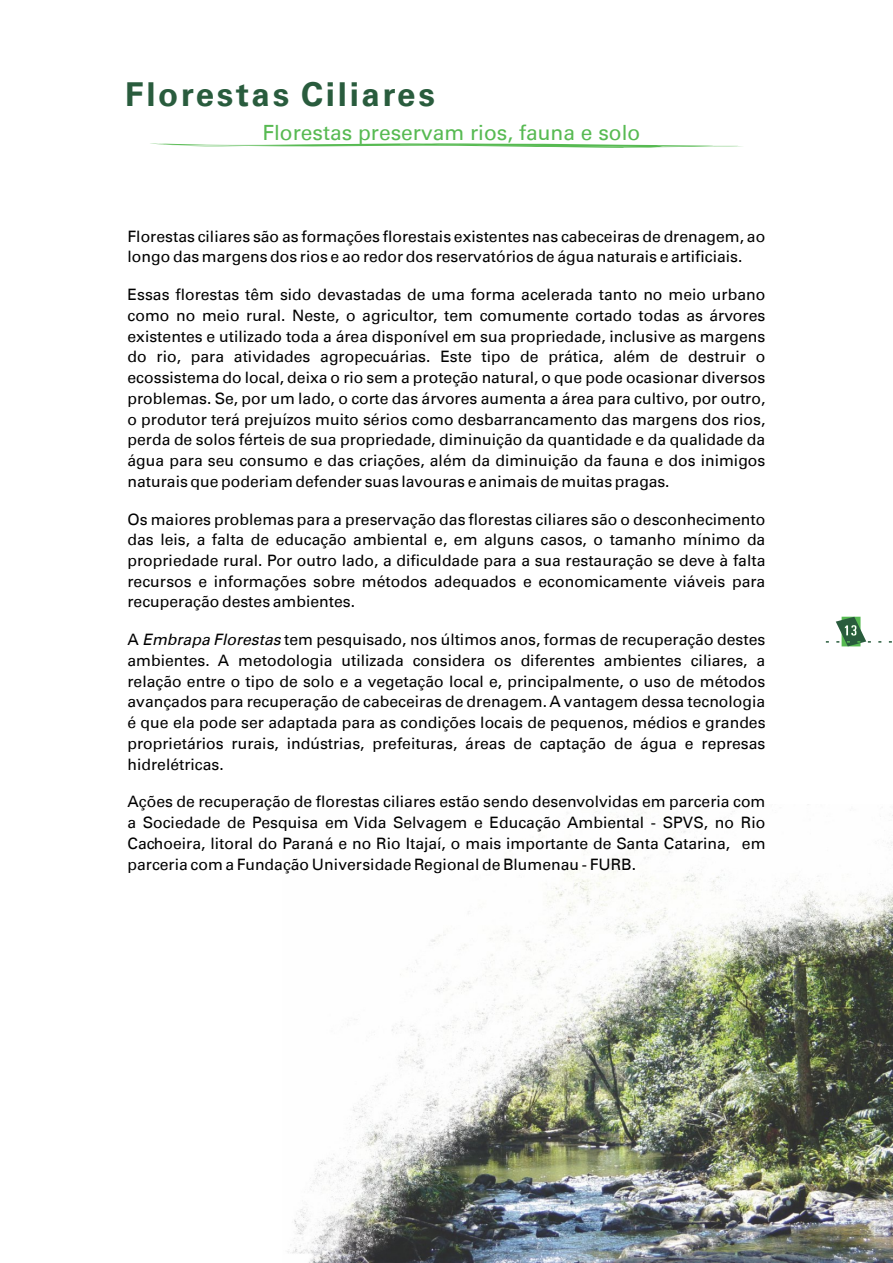
<style>
.page{position:relative;width:893px;height:1263px;background:#fff}
.page>*{position:absolute;margin:0;border:0;box-sizing:border-box;transform-origin:0 0}
.t1{font:700 33px "Univers LT";letter-spacing:.085em;color:#295c3d}
.t2{font:21px "Univers LT";color:#57ba52}
.t3{font:15.75px/20.7px "Univers LT";color:#000;text-align:justify}
.s1{font-style:italic}
</style>
<div class="page">
<img style="left:287px;top:805px;width:606px;height:458px">
<svg style="left:826px;top:617px;width:66px;height:29px"></svg>
<svg style="left:150px;top:143px;width:593px;height:5px"></svg>
<p class="t1" style="left:125px;top:82px;width:311px">Florestas Ciliares</p>
<p class="t2" style="left:262px;top:125px;width:380px">Florestas preservam rios, fauna e solo</p>
<p class="t3" style="left:128px;top:227px;width:639px">Florestas ciliares são as formações florestais existentes nas cabeceiras de drenagem, ao longo das margens dos rios e ao redor dos reservatórios de água naturais e artificiais.</p>
<p class="t3" style="left:128px;top:286px;width:639px">Essas florestas têm sido devastadas de uma forma acelerada tanto no meio urbano como no meio rural. Neste, o agricultor, tem comumente cortado todas as árvores existentes e utilizado toda a área disponível em sua propriedade, inclusive as margens do rio, para atividades agropecuárias. Este tipo de prática, além de destruir o ecossistema do local, deixa o rio sem a proteção natural, o que pode ocasionar diversos problemas. Se, por um lado, o corte das árvores aumenta a área para cultivo, por outro, o produtor terá prejuízos muito sérios como desbarrancamento das margens dos rios, perda de solos férteis de sua propriedade, diminuição da quantidade e da qualidade da água para seu consumo e das criações, além da diminuição da fauna e dos inimigos naturais que poderiam defender suas lavouras e animais de muitas pragas.</p>
<p class="t3" style="left:128px;top:510px;width:639px">Os maiores problemas para a preservação das florestas ciliares são o desconhecimento das leis, a falta de educação ambiental e, em alguns casos, o tamanho mínimo da propriedade rural. Por outro lado, a dificuldade para a sua restauração se deve à falta recursos e informações sobre métodos adequados e economicamente viáveis para recuperação destes ambientes.</p>
<p class="t3" style="left:128px;top:631px;width:640px">A <span class="s1">Embrapa Florestas</span> tem pesquisado, nos últimos anos, formas de recuperação destes ambientes. A metodologia utilizada considera os diferentes ambientes ciliares, a relação entre o tipo de solo e a vegetação local e, principalmente, o uso de métodos avançados para recuperação de cabeceiras de drenagem. A vantagem dessa tecnologia é que ela pode ser adaptada para as condições locais de pequenos, médios e grandes proprietários rurais, indústrias, prefeituras, áreas de captação de água e represas hidrelétricas.</p>
<p class="t3" style="left:128px;top:793px;width:640px">Ações de recuperação de florestas ciliares estão sendo desenvolvidas em parceria com a Sociedade de Pesquisa em Vida Selvagem e Educação Ambiental - SPVS, no Rio Cachoeira, litoral do Paraná e no Rio Itajaí, o mais importante de Santa Catarina, em parceria com a Fundação Universidade Regional de Blumenau - FURB.</p>
</div>
